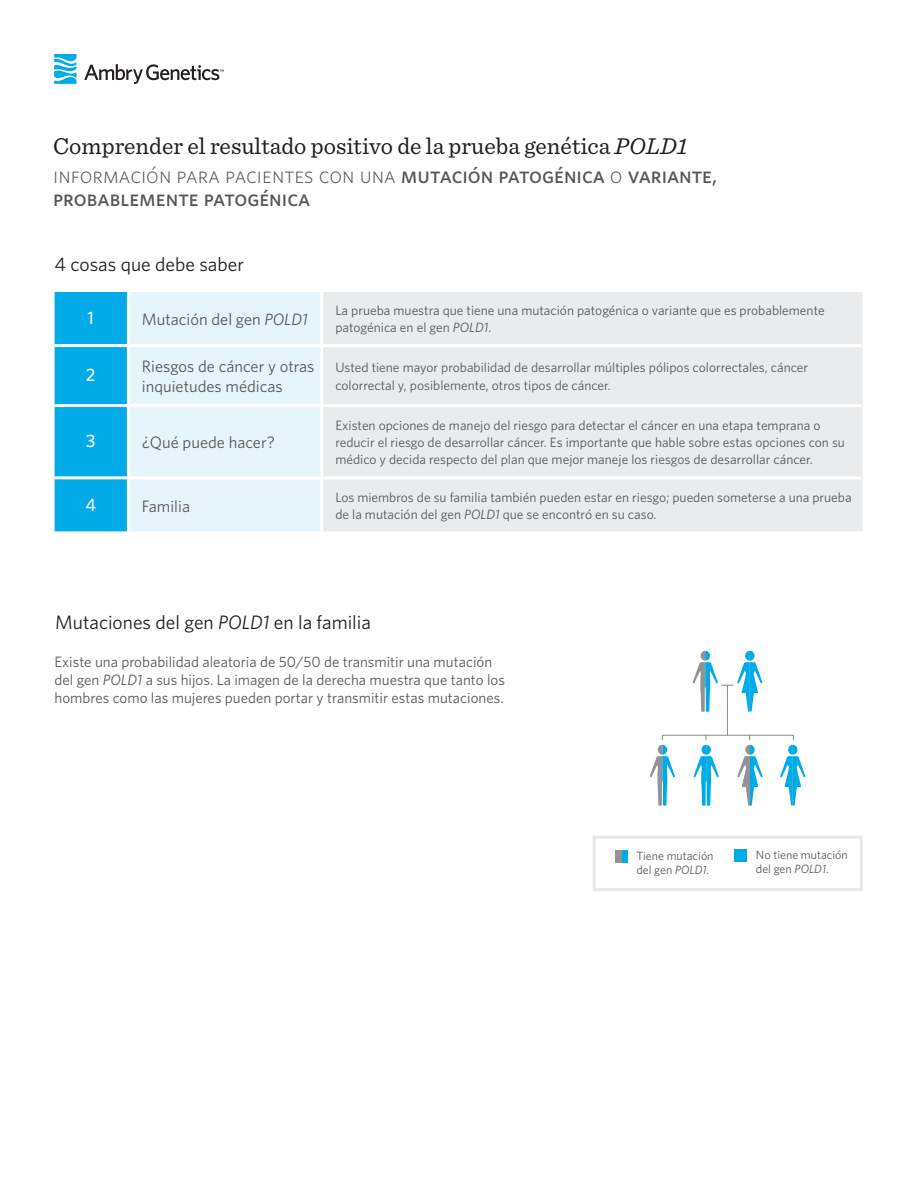
<style>
.page{position:relative;width:918px;height:1188px;background:#fff}
.page>*{position:absolute;margin:0;border:0;box-sizing:border-box;transform-origin:0 0}
.Titles{font:24px "Sentinel";color:#231f20}
.t1{font:22.5px/22.5px "Whitney Medium SC";color:#57585a}
.Black_all_caps_subhe{font:19.5px "Whitney";color:#231f20}
.t2{font:500 18px "Whitney";color:#fff}
.Body_Copy{font:16.5px/19.8px "Whitney";color:#57585a}
.t3{font:15px/18px "Whitney";color:#57585a}
.Body_Copy-2{font:13.5px/17.2px "Whitney";color:#57585a}
.Main_table_copy{font:12px/14.4px "Whitney";color:#57585a}
.s1{font-style:italic}
.s2{font-family:"Whitney Light SC"}
</style>
<div class="page">
<svg style="left:54px;top:54px;width:23px;height:30px"></svg>
<svg style="left:84px;top:64px;width:140px;height:20px"></svg>
<div style="left:55px;top:292px;width:72px;height:239px;background:#00abe7"></div>
<div style="left:130px;top:292px;width:190px;height:239px;background:#e6f4fb"></div>
<div style="left:323px;top:292px;width:539px;height:239px;background:#eaebec"></div>
<hr style="left:128px;top:344px;width:194px;height:3px;background:#fff">
<hr style="left:128px;top:404px;width:194px;height:3px;background:#fff">
<hr style="left:55px;top:344px;width:73px;height:3px;background:#fff">
<hr style="left:322px;top:344px;width:539px;height:3px;background:#fff">
<hr style="left:55px;top:404px;width:73px;height:3px;background:#fff">
<hr style="left:322px;top:404px;width:539px;height:3px;background:#fff">
<hr style="left:55px;top:476px;width:73px;height:3px;background:#fff">
<hr style="left:322px;top:476px;width:539px;height:3px;background:#fff">
<hr style="left:128px;top:476px;width:194px;height:3px;background:#fff">
<div style="left:593px;top:836px;width:270px;height:55px;border:3px solid #e6e7e9"></div>
<div style="left:616px;top:850px;width:12px;height:12px;background:#00abe7"></div>
<div style="left:734px;top:849px;width:12px;height:13px;background:#00abe7"></div>
<div style="left:616px;top:850px;width:6px;height:12px;background:#919396"></div>
<hr style="left:727px;top:685px;width:1px;height:50px;background:#898b8e">
<svg style="left:692px;top:651px;width:71px;height:61px"></svg>
<svg style="left:650px;top:735px;width:156px;height:71px"></svg>
<p class="Titles" style="left:53px;top:128px;width:636px">Comprender el resultado positivo de la prueba genética <span class="s1">POLD1</span></p>
<p class="t1" style="left:53px;top:164px;width:666px"><span class="s2">información para pacientes con una</span> mutación patogénica <span class="s2">o</span> variante, probablemente patogénica</p>
<p class="Black_all_caps_subhe" style="left:55px;top:251px;width:191px">4 cosas que debe saber</p>
<p class="t2" style="left:88px;top:306px;width:8px">1</p>
<p class="Body_Copy" style="left:142px;top:309px;width:167px">Mutación del gen <span class="s1">POLD1</span></p>
<p class="Body_Copy-2" style="left:335px;top:301px;width:491px">La prueba muestra que tiene una mutación patogénica o variante que es probablemente patogénica en el gen <span class="s1">POLD1</span>.</p>
<p class="t2" style="left:86px;top:363px;width:11px">2</p>
<p class="Body_Copy" style="left:142px;top:356px;width:174px">Riesgos de cáncer y otras inquietudes médicas</p>
<p class="Body_Copy-2" style="left:335px;top:359px;width:474px">Usted tiene mayor probabilidad de desarrollar múltiples pólipos colorrectales, cáncer colorrectal y, posiblemente, otros tipos de cáncer.</p>
<p class="t2" style="left:86px;top:429px;width:11px">3</p>
<p class="Body_Copy" style="left:142px;top:432px;width:135px">¿Qué puede hacer?</p>
<p class="Body_Copy-2" style="left:335px;top:416px;width:511px">Existen opciones de manejo del riesgo para detectar el cáncer en una etapa temprana o reducir el riesgo de desarrollar cáncer. Es importante que hable sobre estas opciones con su médico y decida respecto del plan que mejor maneje los riesgos de desarrollar cáncer.</p>
<p class="t2" style="left:85px;top:493px;width:12px">4</p>
<p class="Body_Copy" style="left:142px;top:496px;width:50px">Familia</p>
<p class="Body_Copy-2" style="left:335px;top:489px;width:518px">Los miembros de su familia también pueden estar en riesgo; pueden someterse a una prueba de la mutación del gen <span class="s1">POLD1</span> que se encontró en su caso.</p>
<p class="Black_all_caps_subhe" style="left:55px;top:610px;width:317px">Mutaciones del gen <span class="s1">POLD1</span> en la familia</p>
<p class="t3" style="left:55px;top:652px;width:452px">Existe una probabilidad aleatoria de 50/50 de transmitir una mutación del gen <span class="s1">POLD1</span> a sus hijos. La imagen de la derecha muestra que tanto los hombres como las mujeres pueden portar y transmitir estas mutaciones.</p>
<p class="Main_table_copy" style="left:637px;top:848px;width:79px">Tiene mutación del gen <span class="s1">POLD1</span>.</p>
<p class="Main_table_copy" style="left:756px;top:847px;width:93px">No tiene mutación del gen <span class="s1">POLD1</span>.</p>
</div>
